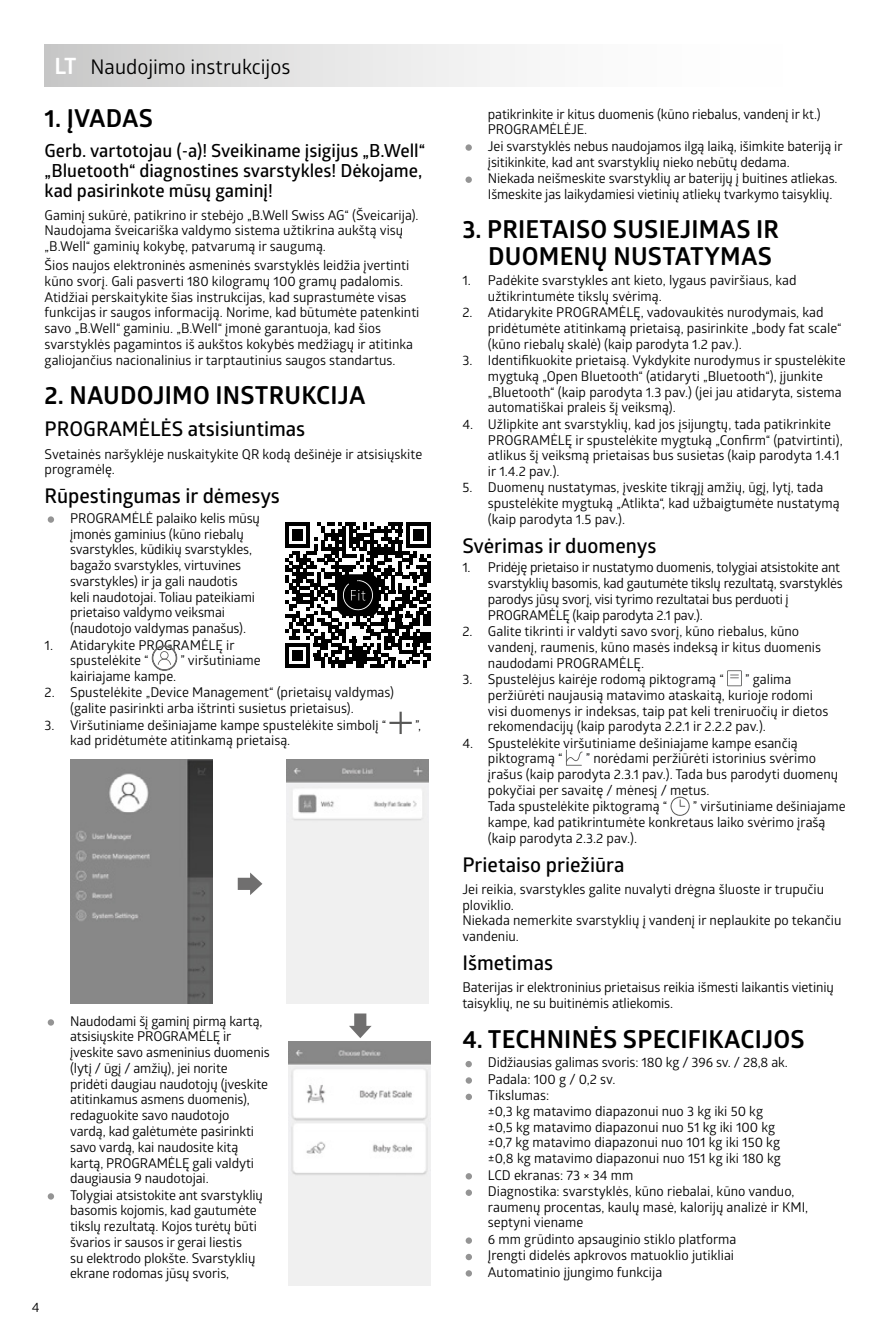
<style>
.page{position:relative;width:893px;height:1340px;background:#fff}
.page>*{position:absolute;margin:0;border:0;box-sizing:border-box;transform-origin:0 0}
.t1{font:700 24.75px/27px "Glober";letter-spacing:.01em;color:#000;text-align:right}
.t2{font:600 20.25px "Glober";color:#000}
.t3{font:20.25px "Glober";color:#000}
.t4{font:600 18px/20.2px "Glober";color:#000}
.t5{font:13.5px/15.8px "Glober";color:#000}
.t6{font:13.5px/15.8px "Glober";letter-spacing:-.02em;color:#000}
.s1{font-weight:700;font-size:22.5px;color:#fff}
</style>
<div class="page">
<div style="left:48px;top:516px;width:6px;height:7px;background:#949494;border-radius:50%"></div>
<svg style="left:151px;top:645px;width:27px;height:26px"></svg>
<svg style="left:389px;top:711px;width:23px;height:23px"></svg>
<img style="left:70px;top:759px;width:142px;height:244px">
<img style="left:286px;top:759px;width:142px;height:244px">
<svg style="left:238px;top:872px;width:24px;height:23px"></svg>
<svg style="left:48px;top:1019px;width:6px;height:6px"></svg>
<svg style="left:48px;top:1193px;width:6px;height:6px"></svg>
<div style="left:465px;top:144px;width:7px;height:7px;background:#949494;border-radius:50%"></div>
<div style="left:465px;top:176px;width:7px;height:7px;background:#949494;border-radius:50%"></div>
<svg style="left:727px;top:670px;width:15px;height:16px"></svg>
<svg style="left:566px;top:749px;width:17px;height:16px"></svg>
<svg style="left:670px;top:796px;width:20px;height:19px"></svg>
<div style="left:465px;top:1060px;width:7px;height:7px;background:#949494;border-radius:50%"></div>
<svg style="left:466px;top:1077px;width:6px;height:6px"></svg>
<div style="left:466px;top:1093px;width:6px;height:7px;background:#949494;border-radius:50%"></div>
<svg style="left:466px;top:1173px;width:6px;height:6px"></svg>
<svg style="left:466px;top:1189px;width:6px;height:6px"></svg>
<svg style="left:466px;top:1237px;width:6px;height:6px"></svg>
<div style="left:466px;top:1253px;width:6px;height:7px;background:#949494;border-radius:50%"></div>
<svg style="left:466px;top:1270px;width:6px;height:6px"></svg>
<img style="left:288px;top:1041px;width:143px;height:244px">
<svg style="left:349px;top:1013px;width:23px;height:25px"></svg>
<div style="left:45px;top:45px;width:803px;height:42px;background:linear-gradient(to right,#d0d0cf,#fff)"></div>
<svg style="left:285px;top:522px;width:146px;height:145px"></svg>
<h2 class="t3" style="left:54px;top:53px;width:237px"><span class="s1">LT</span> Naudojimo instrukcijos</h2>
<h1 class="t1" style="left:45px;top:104px;width:110px">1. ĮVADAS</h1>
<h3 class="t4" style="left:45px;top:140px;width:382px">Gerb. vartotojau (-a)! Sveikiname įsigijus „B.Well“ „Bluetooth“ diagnostines svarstykles! Dėkojame, kad pasirinkote mūsų gaminį!</h3>
<p class="t5" style="left:45px;top:206px;width:376px">Gaminį sukūrė, patikrino ir stebėjo „B.Well Swiss AG“ (Šveicarija).<br>Naudojama šveicariška valdymo sistema užtikrina aukštą visų „B.Well“ gaminių kokybę, patvarumą ir saugumą.</p>
<p class="t5" style="left:45px;top:257px;width:376px">Šios naujos elektroninės asmeninės svarstyklės leidžia įvertinti kūno svorį. Gali pasverti 180 kilogramų 100 gramų padalomis.<br>Atidžiai perskaitykite šias instrukcijas, kad suprastumėte visas funkcijas ir saugos informaciją. Norime, kad būtumėte patenkinti savo „B.Well“ gaminiu. „B.Well“ įmonė garantuoja, kad šios svarstyklės pagamintos iš aukštos kokybės medžiagų ir atitinka galiojančius nacionalinius ir tarptautinius saugos standartus.</p>
<h1 class="t1" style="left:45px;top:381px;width:322px">2. NAUDOJIMO INSTRUKCIJA</h1>
<h2 class="t2" style="left:45px;top:415px;width:262px">PROGRAMĖLĖS atsisiuntimas</h2>
<p class="t5" style="left:45px;top:445px;width:379px">Svetainės naršyklėje nuskaitykite QR kodą dešinėje ir atsisiųskite programėlę.</p>
<h2 class="t2" style="left:45px;top:482px;width:237px">Rūpestingumas ir dėmesys</h2>
<p class="t5" style="left:70px;top:509px;width:191px">PROGRAMĖLĖ palaiko kelis mūsų įmonės gaminius (kūno riebalų svarstykles, kūdikių svarstykles, bagažo svarstykles, virtuvines svarstykles) ir ja gali naudotis keli naudotojai. Toliau pateikiami prietaiso valdymo veiksmai (naudotojo valdymas panašus).</p>
<p class="t5" style="left:70px;top:636px;width:166px;text-indent:-26px">1. Atidarykite PROGRAMĖLĘ ir spustelėkite “</p>
<p class="t5" style="left:180px;top:652px;width:82px">” viršutiniame</p>
<p class="t5" style="left:70px;top:667px;width:108px">kairiajame kampe.</p>
<p class="t5" style="left:70px;top:684px;width:326px;text-indent:-26px">2. Spustelėkite „Device Management“ (prietaisų valdymas) (galite pasirinkti arba ištrinti susietus prietaisus).</p>
<p class="t5" style="left:45px;top:716px;width:343px">3. Viršutiniame dešiniajame kampe spustelėkite simbolį “</p>
<p class="t5" style="left:415px;top:716px;width:8px">”,</p>
<p class="t5" style="left:70px;top:732px;width:222px">kad pridėtumėte atitinkamą prietaisą.</p>
<p class="t5" style="left:32px;top:1298px;width:9px">4</p>
<p class="t5" style="left:70px;top:1012px;width:201px">Naudodami šį gaminį pirmą kartą, atsisiųskite PROGRAMĖLĘ ir įveskite savo asmeninius duomenis (lytį / ūgį / amžių), jei norite<br>pridėti daugiau naudotojų (įveskite atitinkamus asmens duomenis), redaguokite savo naudotojo<br>vardą, kad galėtumėte pasirinkti savo vardą, kai naudosite kitą kartą, PROGRAMĖLĘ gali valdyti daugiausia 9 naudotojai.<br>Tolygiai atsistokite ant svarstyklių basomis kojomis, kad gautumėte tikslų rezultatą. Kojos turėtų būti švarios ir sausos ir gerai liestis<br>su elektrodo plokšte. Svarstyklių ekrane rodomas jūsų svoris,</p>
<p class="t5" style="left:488px;top:105px;width:356px">patikrinkite ir kitus duomenis (kūno riebalus, vandenį ir kt.)<br>PROGRAMĖLĖJE.<br>Jei svarstyklės nebus naudojamos ilgą laiką, išimkite bateriją ir įsitikinkite, kad ant svarstyklių nieko nebūtų dedama.<br>Niekada neišmeskite svarstyklių ar baterijų į buitines atliekas.<br>Išmeskite jas laikydamiesi vietinių atliekų tvarkymo taisyklių.</p>
<h1 class="t1" style="left:462px;top:216px;width:318px">3. PRIETAISO SUSIEJIMAS IR<br>DUOMENŲ NUSTATYMAS</h1>
<p class="t5" style="left:488px;top:272px;width:310px;text-indent:-26px">1. Padėkite svarstykles ant kieto, lygaus paviršiaus, kad užtikrintumėte tikslų svėrimą.</p>
<p class="t5" style="left:488px;top:304px;width:355px;text-indent:-26px">2. Atidarykite PROGRAMĖLĘ, vadovaukitės nurodymais, kad pridėtumėte atitinkamą prietaisą, pasirinkite „body fat scale“ (kūno riebalų skalė) (kaip parodyta 1.2 pav.).</p>
<p class="t5" style="left:488px;top:352px;width:359px;text-indent:-26px">3. Identifikuokite prietaisą. Vykdykite nurodymus ir spustelėkite mygtuką „Open Bluetooth“ (atidaryti „Bluetooth“), įjunkite „Bluetooth“ (kaip parodyta 1.3 pav.) (jei jau atidaryta, sistema automatiškai praleis šį veiksmą).</p>
<p class="t5" style="left:488px;top:415px;width:356px;text-indent:-26px">4. Užlipkite ant svarstyklių, kad jos įsijungtų, tada patikrinkite PROGRAMĖLĘ ir spustelėkite mygtuką „Confirm“ (patvirtinti), atlikus šį veiksmą prietaisas bus susietas (kaip parodyta 1.4.1 ir 1.4.2 pav.).</p>
<p class="t5" style="left:488px;top:479px;width:353px;text-indent:-26px">5. Duomenų nustatymas, įveskite tikrąjį amžių, ūgį, lytį, tada spustelėkite mygtuką „Atlikta“, kad užbaigtumėte nustatymą (kaip parodyta 1.5 pav.).</p>
<h2 class="t2" style="left:462px;top:531px;width:195px">Svėrimas ir duomenys</h2>
<p class="t6" style="left:488px;top:559px;width:356px;text-indent:-26px">1. Pridėję prietaiso ir nustatymo duomenis, tolygiai atsistokite ant svarstyklių basomis, kad gautumėte tikslų rezultatą, svarstyklės parodys jūsų svorį, visi tyrimo rezultatai bus perduoti į PROGRAMĖLĘ (kaip parodyta 2.1 pav.).</p>
<p class="t5" style="left:488px;top:623px;width:335px;text-indent:-26px">2. Galite tikrinti ir valdyti savo svorį, kūno riebalus, kūno vandenį, raumenis, kūno masės indeksą ir kitus duomenis naudodami PROGRAMĖLĘ.</p>
<p class="t5" style="left:462px;top:670px;width:263px">3. Spustelėjus kairėje rodomą piktogramą “</p>
<p class="t5" style="left:488px;top:670px;width:342px;text-indent:257px">” galima peržiūrėti naujausią matavimo ataskaitą, kurioje rodomi visi duomenys ir indeksas, taip pat keli treniruočių ir dietos rekomendacijų (kaip parodyta 2.2.1 ir 2.2.2 pav.).</p>
<p class="t5" style="left:488px;top:734px;width:311px;text-indent:-26px">4. Spustelėkite viršutiniame dešiniajame kampe esančią piktogramą “</p>
<p class="t5" style="left:488px;top:750px;width:352px;text-indent:98px">” norėdami peržiūrėti istorinius svėrimo įrašus (kaip parodyta 2.3.1 pav.). Tada bus parodyti duomenų pokyčiai per savaitę / mėnesį / metus.<br>Tada spustelėkite piktogramą “</p>
<p class="t5" style="left:488px;top:798px;width:359px;text-indent:205px">” viršutiniame dešiniajame kampe, kad patikrintumėte konkretaus laiko svėrimo įrašą (kaip parodyta 2.3.2 pav.).</p>
<h2 class="t2" style="left:462px;top:850px;width:163px">Prietaiso priežiūra</h2>
<p class="t5" style="left:462px;top:880px;width:380px">Jei reikia, svarstykles galite nuvalyti drėgna šluoste ir trupučiu ploviklio.<br>Niekada nemerkite svarstyklių į vandenį ir neplaukite po tekančiu vandeniu.</p>
<h2 class="t2" style="left:462px;top:948px;width:92px">Išmetimas</h2>
<p class="t5" style="left:462px;top:979px;width:373px">Baterijas ir elektroninius prietaisus reikia išmesti laikantis vietinių taisyklių, ne su buitinėmis atliekomis.</p>
<h1 class="t1" style="left:462px;top:1024px;width:344px">4. TECHNINĖS SPECIFIKACIJOS</h1>
<p class="t5" style="left:488px;top:1053px;width:322px">Didžiausias galimas svoris: 180 kg / 396 sv. / 28,8 ak.<br>Padala: 100 g / 0,2 sv.<br>Tikslumas:<br>±0,3 kg matavimo diapazonui nuo 3 kg iki 50 kg<br>±0,5 kg matavimo diapazonui nuo 51 kg iki 100 kg<br>±0,7 kg matavimo diapazonui nuo 101 kg iki 150 kg ±0,8 kg matavimo diapazonui nuo 151 kg iki 180 kg<br>LCD ekranas: 73 × 34 mm<br>Diagnostika: svarstyklės, kūno riebalai, kūno vanduo, raumenų procentas, kaulų masė, kalorijų analizė ir KMI, septyni viename<br>6 mm grūdinto apsauginio stiklo platforma<br>Įrengti didelės apkrovos matuoklio jutikliai Automatinio įjungimo funkcija</p>
</div>
